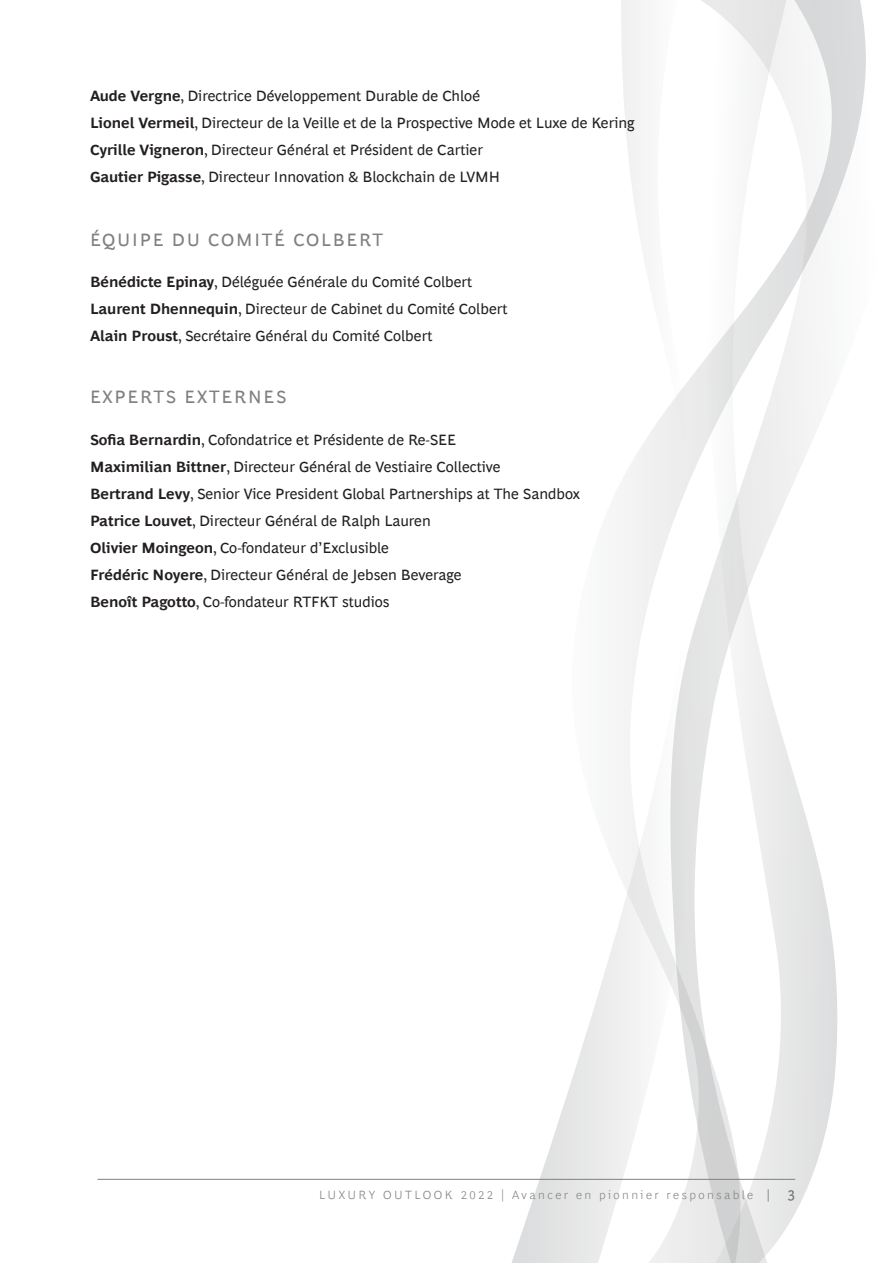
<style>
.page{position:relative;width:893px;height:1263px;background:#fff}
.page>*{position:absolute;margin:0;border:0;box-sizing:border-box;transform-origin:0 0}
.GREY_TITLES{font:18px "Henderson BCG Sans";letter-spacing:.1em;color:#7f8080}
.BODY{font:15px "Henderson BCG Sans";color:#231f20}
.t1{font:300 12px "Henderson BCG Sans";letter-spacing:.205em;color:#7f8080}
.s1{font-weight:700}
.s2{font-weight:400}
.s3{font-weight:400;font-size:15px}
</style>
<div class="page">
<svg style="left:505px;top:1080px;width:67px;height:183px"></svg>
<svg style="left:572px;top:0;width:89px;height:1263px"></svg>
<svg style="left:661px;top:0;width:205px;height:1263px"></svg>
<svg style="left:695px;top:0;width:142px;height:1263px"></svg>
<hr style="left:98px;top:1179px;width:697px;height:1px;background:#7f8080">
<p class="BODY" style="left:90px;top:85px;width:392px"><span class="s1">Aude Vergne</span>, Directrice Développement Durable de Chloé</p>
<p class="BODY" style="left:90px;top:112px;width:546px"><span class="s1">Lionel Vermeil</span>, Directeur de la Veille et de la Prospective Mode et Luxe de Kering</p>
<p class="BODY" style="left:90px;top:139px;width:394px"><span class="s1">Cyrille Vigneron</span>, Directeur Général et Président de Cartier</p>
<p class="BODY" style="left:90px;top:166px;width:412px"><span class="s1">Gautier Pigasse</span>, Directeur Innovation &amp; Blockchain de LVMH</p>
<p class="GREY_TITLES" style="left:90px;top:227px;width:295px">ÉQUIPE DU COMITÉ COLBERT</p>
<p class="BODY" style="left:90px;top:271px;width:384px"><span class="s1">Bénédicte Epinay</span>, Déléguée Générale du Comité Colbert</p>
<p class="BODY" style="left:90px;top:298px;width:419px"><span class="s1">Laurent Dhennequin</span>, Directeur de Cabinet du Comité Colbert</p>
<p class="BODY" style="left:90px;top:325px;width:344px"><span class="s1">Alain Proust</span>, Secrétaire Général du Comité Colbert</p>
<p class="GREY_TITLES" style="left:90px;top:383px;width:198px">EXPERTS EXTERNES</p>
<p class="BODY" style="left:90px;top:429px;width:368px"><span class="s1">Sofia Bernardin</span>, Cofondatrice et Présidente de Re-SEE</p>
<p class="BODY" style="left:90px;top:456px;width:412px"><span class="s1">Maximilian Bittner</span>, Directeur Général de Vestiaire Collective</p>
<p class="BODY" style="left:90px;top:483px;width:492px"><span class="s1">Bertrand Levy</span>, Senior Vice President Global Partnerships at The Sandbox</p>
<p class="BODY" style="left:90px;top:510px;width:342px"><span class="s1">Patrice Louvet</span>, Directeur Général de Ralph Lauren</p>
<p class="BODY" style="left:90px;top:537px;width:301px"><span class="s1">Olivier Moingeon</span>, Co-fondateur d’Exclusible</p>
<p class="BODY" style="left:90px;top:564px;width:373px"><span class="s1">Frédéric Noyere</span>, Directeur Général de Jebsen Beverage</p>
<p class="BODY" style="left:90px;top:591px;width:301px"><span class="s1">Benoît Pagotto</span>, Co-fondateur RTFKT studios</p>
<p class="t1" style="left:319px;top:1186px;width:478px">LUXURY OUTLOOK 2022 | Avancer en pionnier responsable <span class="s2">|</span> <span class="s3">3</span></p>
</div>
